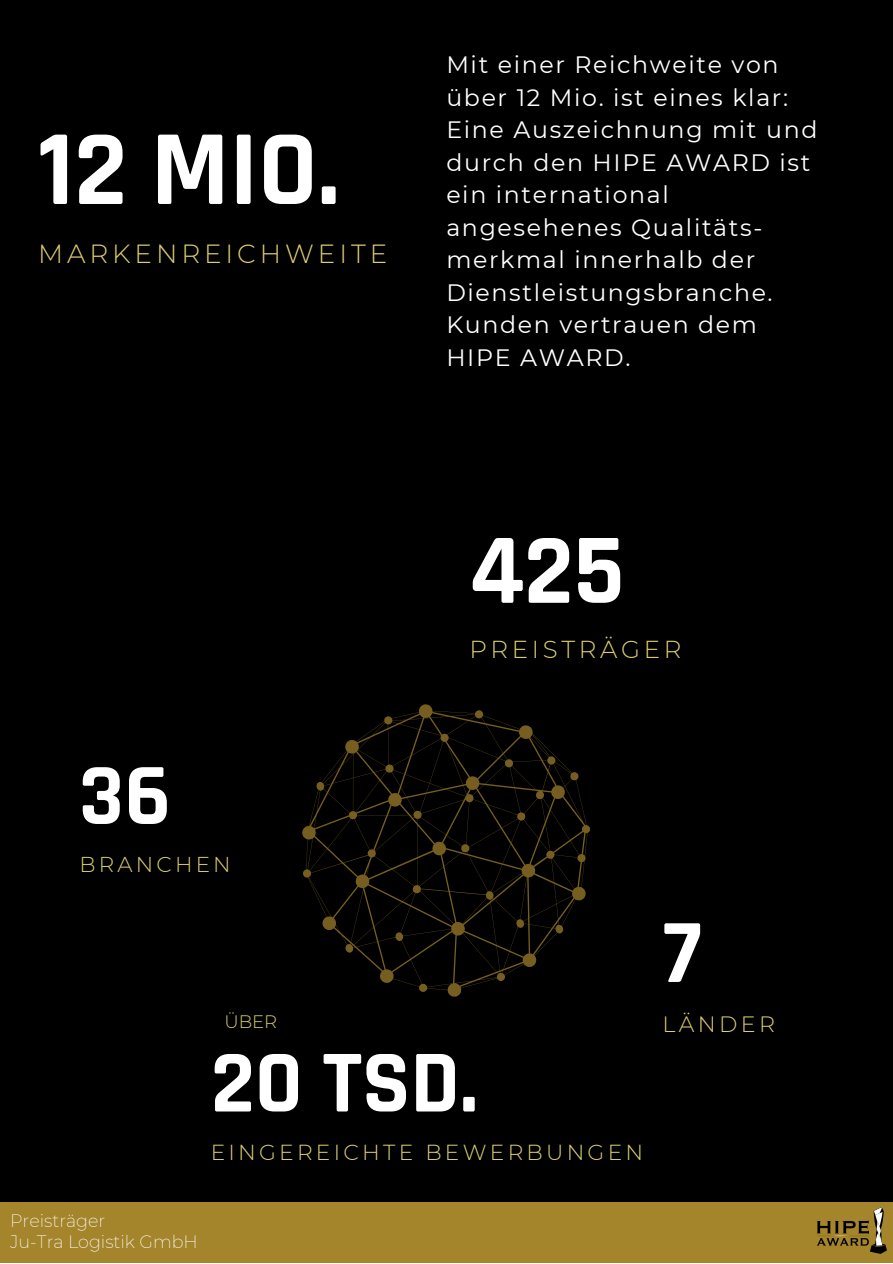
<style>
.page{position:relative;width:893px;height:1264px;background:#fff}
.page>*{position:absolute;margin:0;border:0;box-sizing:border-box;transform-origin:0 0}
.t1{font:700 107.85px "Rajdhani";color:#fff}
.t2{font:700 100.8px "Rajdhani";color:#fff}
.t3{font:700 91.2px "Rajdhani";color:#fff}
.t4{font:700 89.4px "Rajdhani";color:#fff}
.t5{font:700 88.2px "Rajdhani";color:#fff}
.t6{font:300 26.25px "Montserrat";letter-spacing:.15em;color:#dcce70}
.t7{font:300 24.45px "Montserrat";letter-spacing:.15em;color:#dcce70}
.t8{font:23.7px/32.4px "Montserrat";letter-spacing:.07em;color:#fff}
.t9{font:300 22.2px "Montserrat";letter-spacing:.15em;color:#dcce70}
.t10{font:300 21.75px "Montserrat";letter-spacing:.15em;color:#dcce70}
.t11{font:300 21.45px "Montserrat";letter-spacing:.15em;color:#dcce70}
.t12{font:300 18px "Montserrat";color:#dcce70}
.t13{font:200 17.55px "Montserrat";color:#fff}
</style>
<div class="page">
<div style="left:0;top:0;width:892px;height:1262px;background:#000"></div>
<div style="left:0;top:1201px;width:892px;height:61px;background:#a5852c"></div>
<img style="left:817px;top:1207px;width:69px;height:46px">
<svg style="left:302px;top:704px;width:288px;height:292px"></svg>
<p class="t1" style="left:38px;top:104px;width:303px">12 MIO.</p>
<p class="t6" style="left:38px;top:237px;width:351px">MARKENREICHWEITE</p>
<p class="t8" style="left:446px;top:49px;width:334px">Mit einer Reichweite von</p>
<p class="t8" style="left:446px;top:81px;width:343px">über 12 Mio. ist eines klar:</p>
<p class="t8" style="left:446px;top:114px;width:372px">Eine Auszeichnung mit und durch den HIPE AWARD ist ein international angesehenes Qualitäts&shy;merkmal innerhalb der<br>Dienstleistungsbranche.<br>Kunden vertrauen dem</p>
<p class="t8" style="left:446px;top:341px;width:185px">HIPE AWARD.</p>
<p class="t5" style="left:79px;top:742px;width:93px">36</p>
<p class="t11" style="left:79px;top:851px;width:153px">BRANCHEN</p>
<p class="t12" style="left:224px;top:1010px;width:54px">ÜBER</p>
<p class="t2" style="left:469px;top:509px;width:157px">425</p>
<p class="t7" style="left:469px;top:634px;width:213px">PREISTRÄGER</p>
<p class="t3" style="left:662px;top:897px;width:41px">7</p>
<p class="t9" style="left:662px;top:1010px;width:114px">LÄNDER</p>
<p class="t4" style="left:211px;top:1028px;width:269px">20 TSD.</p>
<p class="t10" style="left:211px;top:1139px;width:434px">EINGEREICHTE BEWERBUNGEN</p>
<p class="t13" style="left:10px;top:1209px;width:97px">Preisträger</p>
<p class="t13" style="left:10px;top:1231px;width:189px">Ju-Tra Logistik GmbH</p>
</div>
